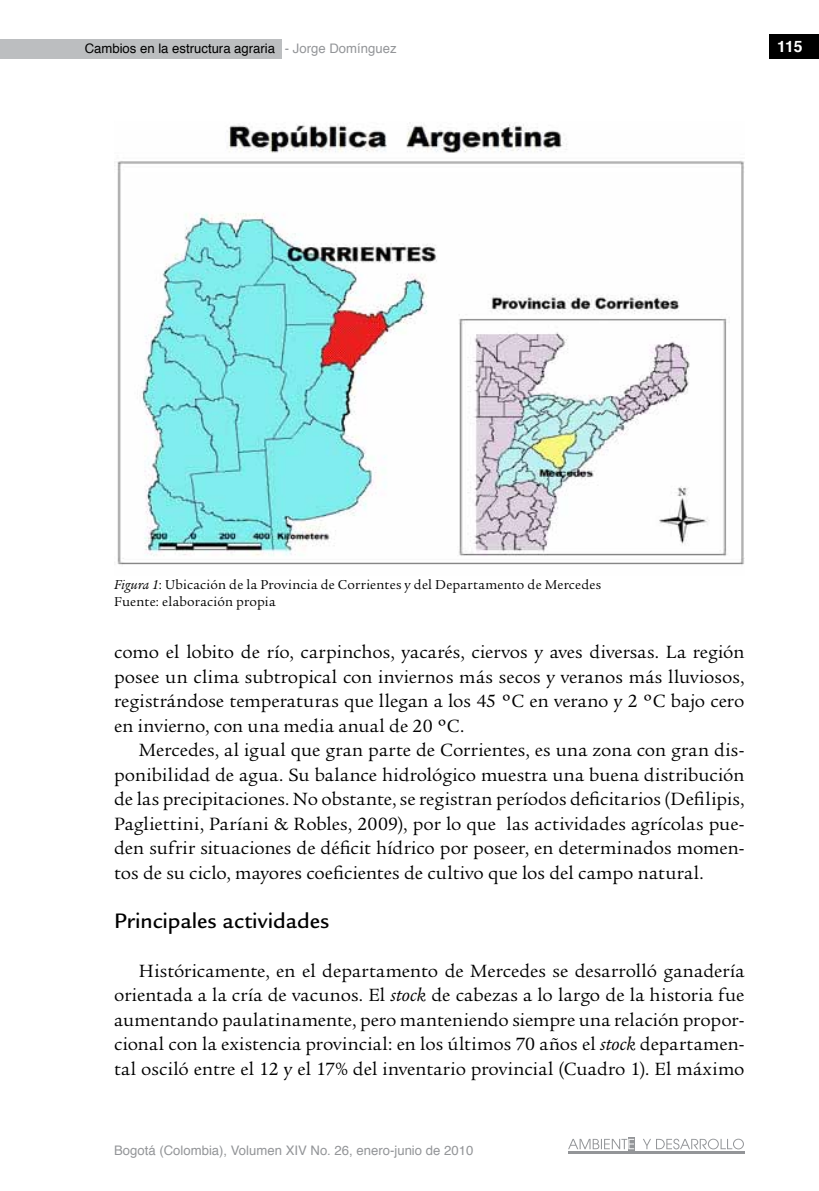
<style>
.page{position:relative;width:819px;height:1191px;background:#fff}
.page>*{position:absolute;margin:0;border:0;box-sizing:border-box;transform-origin:0 0}
.t1{font:500 22.75px "Legacy Sans Std";color:#000}
.t2{font:19.25px/24.5px "Legacy Serif Std";letter-spacing:.005em;color:#000;text-align:justify}
.t3{font:700 15.75px "Helvetica";color:#fff}
.t4{font:14px/17.5px "Legacy Serif Std";letter-spacing:.015em;color:#000}
.t5{font:13.12px "Helvetica";color:#939598}
.t6{font:13.12px "Helvetica";color:#000}
.s1{color:#939598}
.s2{font-style:italic}
</style>
<div class="page">
<div style="left:627px;top:1137px;width:7px;height:14px;background:#acaeb0"></div>
<hr style="left:568px;top:1151px;width:176px;height:2px;background:#939598">
<svg style="left:643px;top:1138px;width:100px;height:11px"></svg>
<svg style="left:568px;top:1138px;width:66px;height:11px"></svg>
<div style="left:769px;top:34px;width:50px;height:25px;background:#000"></div>
<div style="left:0;top:39px;width:281px;height:20px;background:#bcbec0"></div>
<img style="left:114px;top:122px;width:630px;height:443px">
<p class="t6" style="left:85px;top:38px;width:313px">Cambios en la estructura agraria <span class="s1">- Jorge Domínguez</span></p>
<p class="t3" style="left:777px;top:34px;width:27px">115</p>
<p class="t4" style="left:114px;top:575px;width:488px"><span class="s2">Figura 1</span>: Ubicación de la Provincia de Corrientes y del Departamento de Mercedes<br>Fuente: elaboración propia</p>
<p class="t2" style="left:114px;top:640px;width:631px">como el lobito de río, carpinchos, yacarés, ciervos y aves diversas. La región posee un clima subtropical con inviernos más secos y veranos más lluviosos, registrándose temperaturas que llegan a los 45 ºC en verano y 2 ºC bajo cero en invierno, con una media anual de 20 ºC.</p>
<p class="t2" style="left:114px;top:738px;width:632px;text-indent:25px">Mercedes, al igual que gran parte de Corrientes, es una zona con gran dis&shy;ponibilidad de agua. Su balance hidrológico muestra una buena distribución de las precipitaciones. No obstante, se registran períodos deficitarios (Defilipis, Pagliettini, Paríani &amp; Robles, 2009), por lo que las actividades agrícolas pue&shy;den sufrir situaciones de déficit hídrico por poseer, en determinados momen&shy;tos de su ciclo, mayores coeficientes de cultivo que los del campo natural.</p>
<p class="t1" style="left:114px;top:907px;width:217px">Principales actividades</p>
<p class="t2" style="left:114px;top:958px;width:632px;text-indent:25px">Históricamente, en el departamento de Mercedes se desarrolló ganadería orientada a la cría de vacunos. El <span class="s2">stock</span> de cabezas a lo largo de la historia fue aumentando paulatinamente, pero manteniendo siempre una relación propor&shy;cional con la existencia provincial: en los últimos 70 años el <span class="s2">stock</span> departamen&shy;tal osciló entre el 12 y el 17% del inventario provincial (Cuadro 1). El máximo</p>
<p class="t5" style="left:114px;top:1140px;width:360px">Bogotá (Colombia), Volumen XIV No. 26, enero-junio de 2010</p>
</div>
